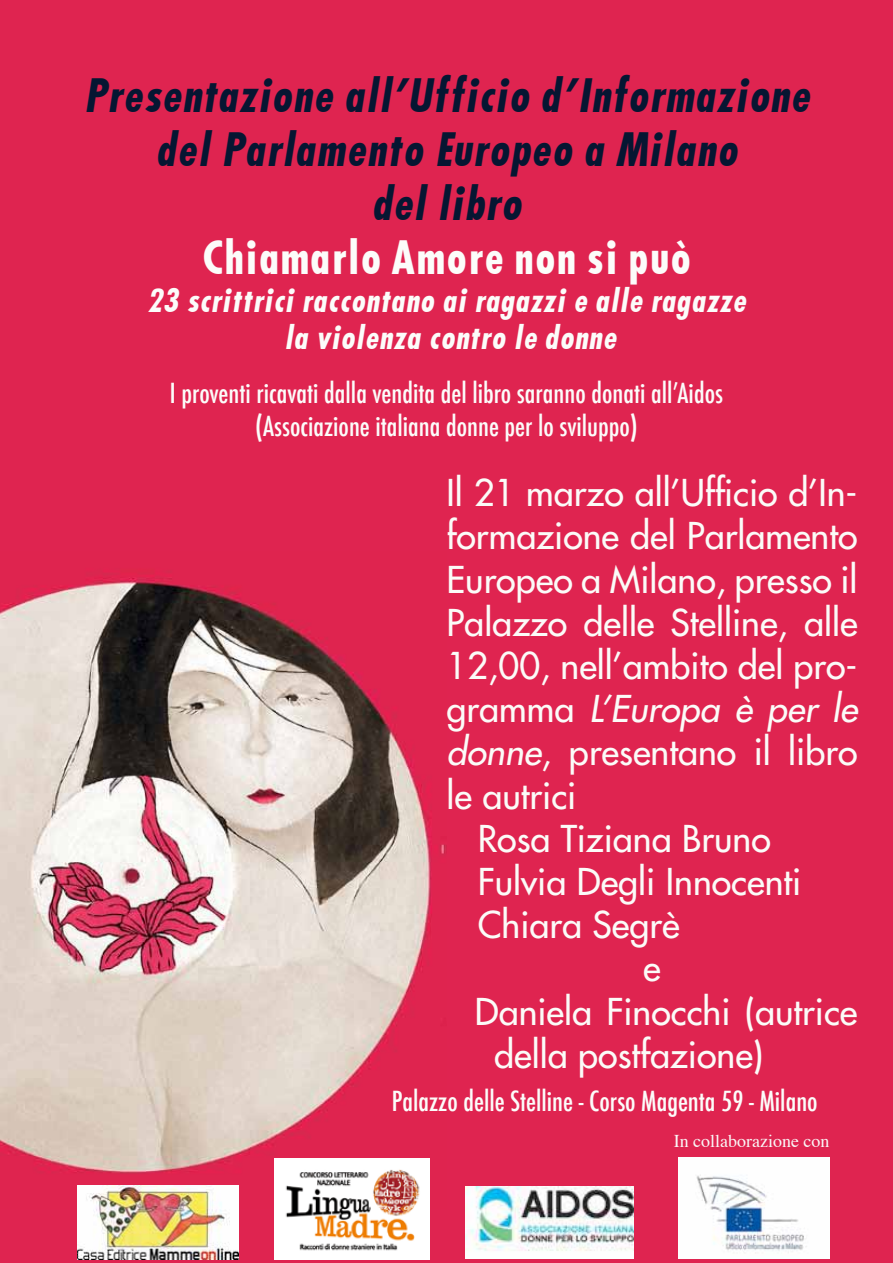
<style>
.page{position:relative;width:893px;height:1263px;background:#df2450}
.page>*{position:absolute;margin:0;border:0;box-sizing:border-box;transform-origin:0 0}
.t1{font:italic 700 45px/54px "Futura Cond";color:#061632;text-align:center}
.t2{font:700 45px "Futura Cond";color:#fcfcfa}
.t3{font:36px "Futura";color:#fbfbf8}
.t4{font:italic 36px "Futura";color:#fbfbf8}
.t5{font:italic 700 31.5px/37.8px "Futura Cond";color:#fcfcfa;text-align:center}
.t6{font:500 condensed 27px/32.4px "Futura";color:#fcfcfa;text-align:center}
.t7{font:18px "Times";color:#faf7f7}
.s1{font-style:normal}
.s2{font-style:italic}
.s3{color:#df2450}
</style>
<div class="page">
<img style="left:0;top:571px;width:446px;height:638px">
<img style="left:77px;top:1185px;width:161px;height:74px">
<img style="left:466px;top:1187px;width:167px;height:71px">
<img style="left:274px;top:1158px;width:156px;height:101px">
<img style="left:678px;top:1158px;width:151px;height:100px">
<p class="t1" style="left:83px;top:68px;width:728px">Presentazione all’Ufficio d’Informazione del Parlamento Europeo a Milano<br>del libro</p>
<p class="t2" style="left:202px;top:228px;width:491px">Chiamarlo Amore non si può</p>
<p class="t5" style="left:147px;top:281px;width:601px">23 scrittrici raccontano ai ragazzi e alle ragazze la violenza contro le donne</p>
<p class="t6" style="left:170px;top:377px;width:555px">I proventi ricavati dalla vendita del libro saranno donati all’Aidos (Associazione italiana donne per lo sviluppo)</p>
<p class="t3" style="left:446px;top:469px;width:413px">Il 21 marzo all’Ufficio d’In-</p>
<p class="t3" style="left:446px;top:513px;width:413px">formazione del Parlamento</p>
<p class="t3" style="left:446px;top:556px;width:413px">Europeo a Milano, presso il</p>
<p class="t3" style="left:446px;top:599px;width:413px">Palazzo delle Stelline, alle</p>
<p class="t3" style="left:446px;top:642px;width:413px">12,00, nell’ambito del pro-</p>
<p class="t4" style="left:446px;top:685px;width:413px"><span class="s1">gramma</span> L’Europa è per le</p>
<p class="t3" style="left:446px;top:729px;width:412px"><span class="s2">donne</span>, presentano il libro</p>
<p class="t3" style="left:446px;top:772px;width:131px">le autrici</p>
<p class="t3" style="left:478px;top:815px;width:295px">Rosa Tiziana Bruno</p>
<p class="t3" style="left:478px;top:858px;width:325px">Fulvia Degli Innocenti</p>
<p class="t3" style="left:478px;top:901px;width:203px">Chiara Segrè</p>
<p class="t3" style="left:643px;top:945px;width:19px">e</p>
<p class="t3" style="left:475px;top:988px;width:384px">Daniela Finocchi (autrice</p>
<p class="t3" style="left:446px;top:1031px;width:318px"><span class="s3">----</span>della postfazione)</p>
<p class="t6" style="left:392px;top:1085px;width:427px">Palazzo delle Stelline - Corso Magenta 59 - Milano</p>
<p class="t7" style="left:674px;top:1124px;width:157px">In collaborazione con</p>
</div>
